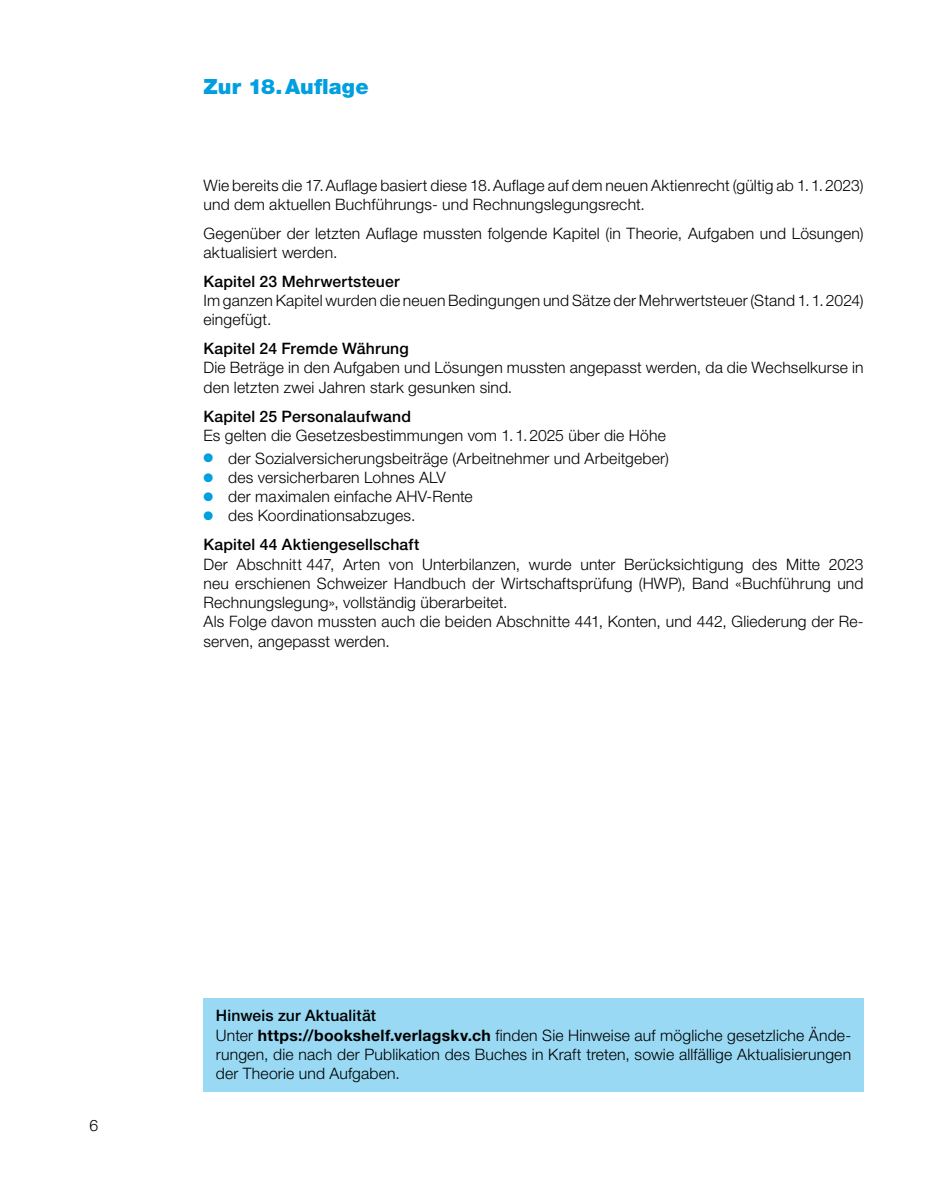
<style>
.page{position:relative;width:943px;height:1191px;background:#fff}
.page>*{position:absolute;margin:0;border:0;box-sizing:border-box;transform-origin:0 0}
.t1{font:900 21px "Helvetica Neue LT Pro";letter-spacing:.005em;color:#009fe0}
.t2{font:300 15.75px/19.2px "Helvetica Neue LT Pro";letter-spacing:.01em;color:#000}
.t3{font:500 15.75px/28.9px "Helvetica Neue LT Pro";letter-spacing:.01em;color:#000}
.s1{color:#009fe0}
.s2{font-weight:300}
.s3{font-weight:500}
.s4{font-weight:700}
</style>
<div class="page">
<div style="left:203px;top:997px;width:660px;height:94px;background:#99d9f3"></div>
<h1 class="t1" style="left:203px;top:74px;width:167px">Zur 18.Auflage</h1>
<p class="t2" style="left:203px;top:175px;width:661px">Wie bereits die 17.Auflage basiert diese 18.Auflage auf dem neuen Aktienrecht (gültig ab 1.1.2023) und dem aktuellen Buchführungs- und Rechnungslegungsrecht.</p>
<p class="t2" style="left:203px;top:223px;width:661px">Gegenüber der letzten Auflage mussten folgende Kapitel (in Theorie, Aufgaben und Lösungen) aktualisiert werden.</p>
<p class="t3" style="left:203px;top:267px;width:198px">Kapitel 23 Mehrwertsteuer</p>
<p class="t2" style="left:203px;top:290px;width:661px">Im ganzen Kapitel wurden die neuen Bedingungen und Sätze der Mehrwertsteuer (Stand 1.1.2024) eingefügt.</p>
<p class="t3" style="left:203px;top:334px;width:207px">Kapitel 24 Fremde Währung</p>
<p class="t2" style="left:203px;top:358px;width:661px">Die Beträge in den Aufgaben und Lösungen mussten angepasst werden, da die Wechselkurse in den letzten zwei Jahren stark gesunken sind.</p>
<p class="t3" style="left:203px;top:401px;width:209px">Kapitel 25 Personalaufwand</p>
<p class="t2" style="left:203px;top:425px;width:464px">Es gelten die Gesetzesbestimmungen vom 1.1.2025 über die Höhe</p>
<p class="t2" style="left:203px;top:448px;width:467px"><span class="s1">●</span> der Sozialversicherungsbeiträge (Arbeitnehmer und Arbeitgeber)</p>
<p class="t2" style="left:203px;top:467px;width:244px"><span class="s1">●</span> des versicherbaren Lohnes ALV</p>
<p class="t2" style="left:203px;top:486px;width:271px"><span class="s1">●</span> der maximalen einfache AHV-Rente</p>
<p class="t3" style="left:203px;top:501px;width:217px"><span class="s1">●</span> <span class="s2">des Koordinationsabzuges.<br></span>Kapitel 44 Aktiengesellschaft</p>
<p class="t2" style="left:203px;top:554px;width:661px">Der Abschnitt 447, Arten von Unterbilanzen, wurde unter Berücksichtigung des Mitte 2023 neu erschienen Schweizer Handbuch der Wirtschaftsprüfung (HWP), Band «Buchführung und Rechnungslegung», vollständig überarbeitet.<br>Als Folge davon mussten auch die beiden Abschnitte 441, Konten, und 442, Gliederung der Re&shy;serven, angepasst werden.</p>
<p class="t2" style="left:89px;top:1115px;width:10px">6</p>
<p class="t2" style="left:216px;top:1006px;width:636px"><span class="s3">Hinweis zur Aktualität<br></span>Unter <span class="s4">https://bookshelf.verlagskv.ch</span> finden Sie Hinweise auf mögliche gesetzliche Ände&shy;rungen, die nach der Publikation des Buches in Kraft treten, sowie allfällige Aktualisierungen der Theorie und Aufgaben.</p>
</div>
